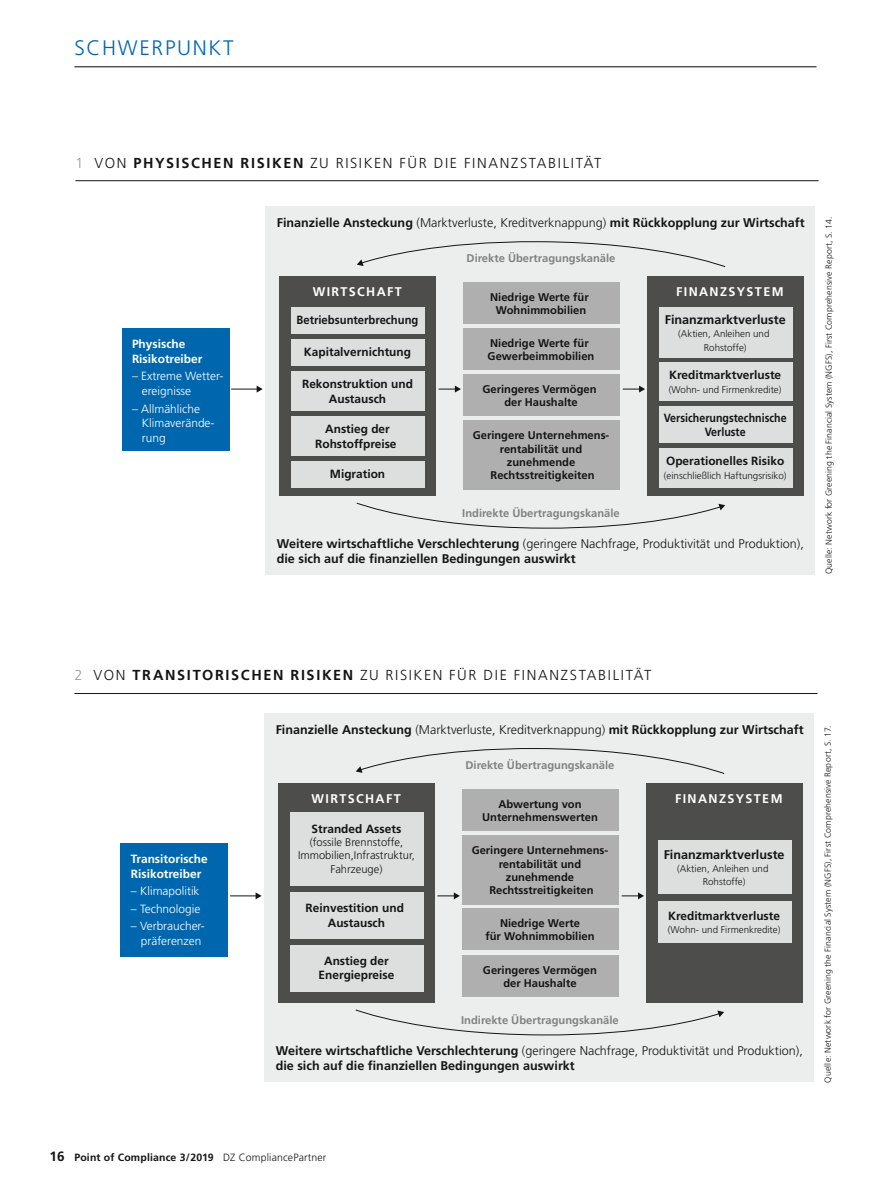
<style>
.page{position:relative;width:893px;height:1191px;background:#fff}
.page>*{position:absolute;margin:0;border:0;box-sizing:border-box;transform-origin:0 0}
.t1{font:300 21px "Frutiger LT Std";letter-spacing:.08em;color:#0067af}
.t2{font:300 14.4px "Frutiger LT Std";letter-spacing:.115em;color:#131413}
.t3{font:700 12.6px/15.3px "Frutiger LT Std";color:#131413}
.t4{font:700 12.6px "Frutiger LT Std";letter-spacing:.11em;color:#fff}
.t5{font:700 11.85px/14.7px "Frutiger LT Std";color:#131413;text-align:center}
.t6{font:300 11.85px/14.7px "Frutiger LT Std";color:#fff}
.t7{font:700 11.85px/14.7px "Frutiger LT Std";color:#fff}
.t8{font:700 11.85px/14px "Frutiger LT Std";color:#131413;text-align:center;scale:.9 1}
.t9{font:700 11.85px "Frutiger LT Std";color:#131413;scale:.95 1}
.t10{font:700 11.25px/13.2px "Frutiger LT Std";color:#131413;text-align:center}
.t11{font:700 11.25px "Frutiger LT Std";color:#818181}
.t12{font:300 11.25px/13.2px "Frutiger LT Std";color:#131413;text-align:center}
.t13{font:700 10.5px "Frutiger LT Std";letter-spacing:.015em;color:#131413}
.t14{font:300 9.75px/13.2px "Frutiger LT Std";color:#131413;text-align:center}
.t15{font:300 8.7px "Frutiger LT";letter-spacing:.015em;color:#131413}
.s1{color:#999}
.s2{font-weight:700}
.s3{font-weight:300}
.s4{font-size:13.5px}
</style>
<div class="page">
<hr style="left:74px;top:66px;width:742px;height:1px;background:#131413">
<div style="left:121px;top:843px;width:107px;height:113px;background:#0067af"></div>
<div style="left:264px;top:713px;width:550px;height:368px;background:#eceded"></div>
<div style="left:278px;top:783px;width:157px;height:220px;background:#4d4d4c"></div>
<div style="left:646px;top:783px;width:157px;height:220px;background:#4d4d4c"></div>
<div style="left:290px;top:812px;width:134px;height:74px;background:#dddede"></div>
<div style="left:290px;top:892px;width:134px;height:46px;background:#dddede"></div>
<div style="left:462px;top:789px;width:157px;height:41px;background:#afafb0"></div>
<div style="left:462px;top:908px;width:157px;height:42px;background:#afafb0"></div>
<div style="left:462px;top:955px;width:157px;height:41px;background:#afafb0"></div>
<div style="left:462px;top:835px;width:157px;height:69px;background:#afafb0"></div>
<div style="left:290px;top:944px;width:134px;height:47px;background:#dddede"></div>
<svg style="left:230px;top:892px;width:32px;height:7px"></svg>
<svg style="left:437px;top:892px;width:23px;height:7px"></svg>
<svg style="left:622px;top:892px;width:22px;height:7px"></svg>
<svg style="left:356px;top:748px;width:369px;height:26px"></svg>
<svg style="left:355px;top:1009px;width:369px;height:26px"></svg>
<div style="left:658px;top:840px;width:133px;height:54px;background:#dddede"></div>
<div style="left:658px;top:901px;width:133px;height:42px;background:#dddede"></div>
<hr style="left:74px;top:693px;width:743px;height:1px;background:#131413">
<div style="left:122px;top:328px;width:107px;height:123px;background:#0067af"></div>
<div style="left:265px;top:206px;width:550px;height:369px;background:#eceded"></div>
<div style="left:279px;top:276px;width:157px;height:220px;background:#4d4d4c"></div>
<div style="left:647px;top:276px;width:157px;height:220px;background:#4d4d4c"></div>
<div style="left:659px;top:307px;width:134px;height:50px;background:#dddede"></div>
<div style="left:291px;top:307px;width:134px;height:27px;background:#dddede"></div>
<div style="left:291px;top:339px;width:134px;height:27px;background:#dddede"></div>
<div style="left:291px;top:461px;width:134px;height:27px;background:#dddede"></div>
<div style="left:291px;top:371px;width:134px;height:40px;background:#dddede"></div>
<div style="left:291px;top:416px;width:134px;height:40px;background:#dddede"></div>
<div style="left:463px;top:282px;width:157px;height:41px;background:#afafb0"></div>
<div style="left:463px;top:375px;width:157px;height:41px;background:#afafb0"></div>
<div style="left:463px;top:328px;width:157px;height:41px;background:#afafb0"></div>
<div style="left:463px;top:420px;width:157px;height:69px;background:#afafb0"></div>
<svg style="left:231px;top:385px;width:32px;height:7px"></svg>
<svg style="left:439px;top:385px;width:22px;height:7px"></svg>
<svg style="left:623px;top:385px;width:22px;height:7px"></svg>
<svg style="left:357px;top:241px;width:369px;height:26px"></svg>
<svg style="left:356px;top:502px;width:369px;height:27px"></svg>
<div style="left:659px;top:363px;width:134px;height:38px;background:#dddede"></div>
<div style="left:659px;top:406px;width:134px;height:37px;background:#dddede"></div>
<div style="left:659px;top:448px;width:134px;height:40px;background:#dddede"></div>
<hr style="left:75px;top:180px;width:744px;height:1px;background:#131413">
<h1 class="t1" style="left:74px;top:36px;width:161px">SCHWERPUNKT</h1>
<p class="t2" style="left:75px;top:154px;width:527px"><span class="s1">1</span> VON <span class="s2">PHYSISCHEN RISIKEN</span> ZU RISIKEN FÜR DIE FINANZSTABILITÄT</p>
<p class="t3" style="left:277px;top:215px;width:529px">Finanzielle Ansteckung <span class="s3">(Marktverluste, Kreditverknappung)</span> mit Rückkopplung zur Wirtschaft</p>
<p class="t7" style="left:132px;top:337px;width:72px">Physische<br>Risikotreiber</p>
<p class="t6" style="left:142px;top:369px;width:83px;text-indent:-10px">– Extreme Wetter&shy;ereignisse</p>
<p class="t6" style="left:142px;top:401px;width:74px;text-indent:-10px">– Allmähliche<br>Klimaverände&shy;rung</p>
<p class="t11" style="left:467px;top:251px;width:150px">Direkte Übertragungskanäle</p>
<p class="t4" style="left:313px;top:284px;width:91px">WIRTSCHAFT</p>
<p class="t4" style="left:676px;top:284px;width:109px">FINANZSYSTEM</p>
<p class="t10" style="left:490px;top:290px;width:100px">Niedrige Werte für<br>Wohnimmobilien</p>
<p class="t3" style="left:665px;top:312px;width:122px">Finanzmarktverluste</p>
<p class="t14" style="left:678px;top:327px;width:93px">(Aktien, Anleihen und<br>Rohstoffe)</p>
<p class="t9" style="left:296px;top:313px;width:130px">Betriebsunterbrechung</p>
<p class="t5" style="left:304px;top:344px;width:109px">Kapitalvernichtung</p>
<p class="t10" style="left:488px;top:336px;width:108px;text-align:left">Niedrige Werte für<br>Gewerbeimmobilien</p>
<p class="t5" style="left:302px;top:377px;width:112px">Rekonstruktion und<br>Austausch</p>
<p class="t5" style="left:315px;top:422px;width:83px">Anstieg der<br>Rohstoffpreise</p>
<p class="t5" style="left:330px;top:467px;width:57px">Migration</p>
<p class="t10" style="left:482px;top:382px;width:116px">Geringeres Vermögen der Haushalte</p>
<p class="t10" style="left:473px;top:429px;width:138px">Geringere Unternehmens&shy;rentabilität und zunehmende<br>Rechtsstreitigkeiten</p>
<p class="t11" style="left:462px;top:506px;width:159px">Indirekte Übertragungskanäle</p>
<p class="t5" style="left:669px;top:368px;width:113px">Kreditmarktverluste</p>
<p class="t14" style="left:669px;top:383px;width:114px">(Wohn- und Firmenkredite)</p>
<p class="t8" style="left:664px;top:411px;width:138px">Versicherungstechnische<br>Verluste</p>
<p class="t5" style="left:666px;top:454px;width:120px">Operationelles Risiko</p>
<p class="t14" style="left:664px;top:469px;width:124px">(einschließlich Haftungsrisiko)</p>
<p class="t3" style="left:277px;top:536px;width:529px">Weitere wirtschaftliche Verschlechterung <span class="s3">(geringere Nachfrage, Produktivität und Produktion), </span>die sich auf die finanziellen Bedingungen auswirkt</p>
<p class="t15" style="left:824px;top:574px;width:359px;rotate:-90deg">Quelle: Network for Greening the Financial System (NGFS), First Comprehensive Report, S. 14.</p>
<p class="t2" style="left:74px;top:667px;width:578px"><span class="s1">2</span> VON <span class="s2">TRANSITORISCHEN RISIKEN</span> ZU RISIKEN FÜR DIE FINANZSTABILITÄT</p>
<p class="t3" style="left:276px;top:722px;width:529px">Finanzielle Ansteckung <span class="s3">(Marktverluste, Kreditverknappung)</span> mit Rückkopplung zur Wirtschaft</p>
<p class="t11" style="left:466px;top:758px;width:150px">Direkte Übertragungskanäle</p>
<p class="t7" style="left:131px;top:851px;width:78px">Transitorische<br>Risikotreiber</p>
<p class="t6" style="left:131px;top:883px;width:70px">– Klimapolitik</p>
<p class="t6" style="left:131px;top:901px;width:71px">– Technologie</p>
<p class="t6" style="left:131px;top:918px;width:75px;text-align:center">– Verbraucher&shy;präferenzen</p>
<p class="t4" style="left:312px;top:791px;width:91px">WIRTSCHAFT</p>
<p class="t4" style="left:675px;top:791px;width:109px">FINANZSYSTEM</p>
<p class="t10" style="left:482px;top:797px;width:117px">Abwertung von<br>Unternehmenswerten</p>
<p class="t5" style="left:312px;top:821px;width:91px">Stranded Assets</p>
<p class="t12" style="left:298px;top:835px;width:118px">(fossile Brennstoffe,<br>Immobilien,Infrastruktur,<br>Fahrzeuge)</p>
<p class="t5" style="left:306px;top:900px;width:100px">Reinvestition und<br>Austausch</p>
<p class="t5" style="left:319px;top:953px;width:77px">Anstieg der<br>Energiepreise</p>
<p class="t10" style="left:472px;top:843px;width:138px">Geringere Unternehmens&shy;rentabilität und zunehmende<br>Rechtsstreitigkeiten</p>
<p class="t10" style="left:485px;top:916px;width:111px">Niedrige Werte<br>für Wohnimmobilien</p>
<p class="t10" style="left:483px;top:963px;width:116px">Geringeres Vermögen der Haushalte</p>
<p class="t11" style="left:461px;top:1013px;width:159px">Indirekte Übertragungskanäle</p>
<p class="t3" style="left:664px;top:846px;width:122px">Finanzmarktverluste</p>
<p class="t14" style="left:677px;top:862px;width:93px">(Aktien, Anleihen und<br>Rohstoffe)</p>
<p class="t5" style="left:668px;top:908px;width:113px">Kreditmarktverluste</p>
<p class="t14" style="left:668px;top:923px;width:114px">(Wohn- und Firmenkredite)</p>
<p class="t3" style="left:276px;top:1042px;width:529px">Weitere wirtschaftliche Verschlechterung <span class="s3">(geringere Nachfrage, Produktivität und Produktion), </span>die sich auf die finanziellen Bedingungen auswirkt</p>
<p class="t15" style="left:823px;top:1082px;width:358px;rotate:-90deg">Quelle: Network for Greening the Financial System (NGFS), First Comprehensive Report, S. 17.</p>
<p class="t13" style="left:49px;top:1151px;width:278px"><span class="s4">16</span> Point of Compliance 3/2019 <span class="s3">DZ CompliancePartner</span></p>
</div>
